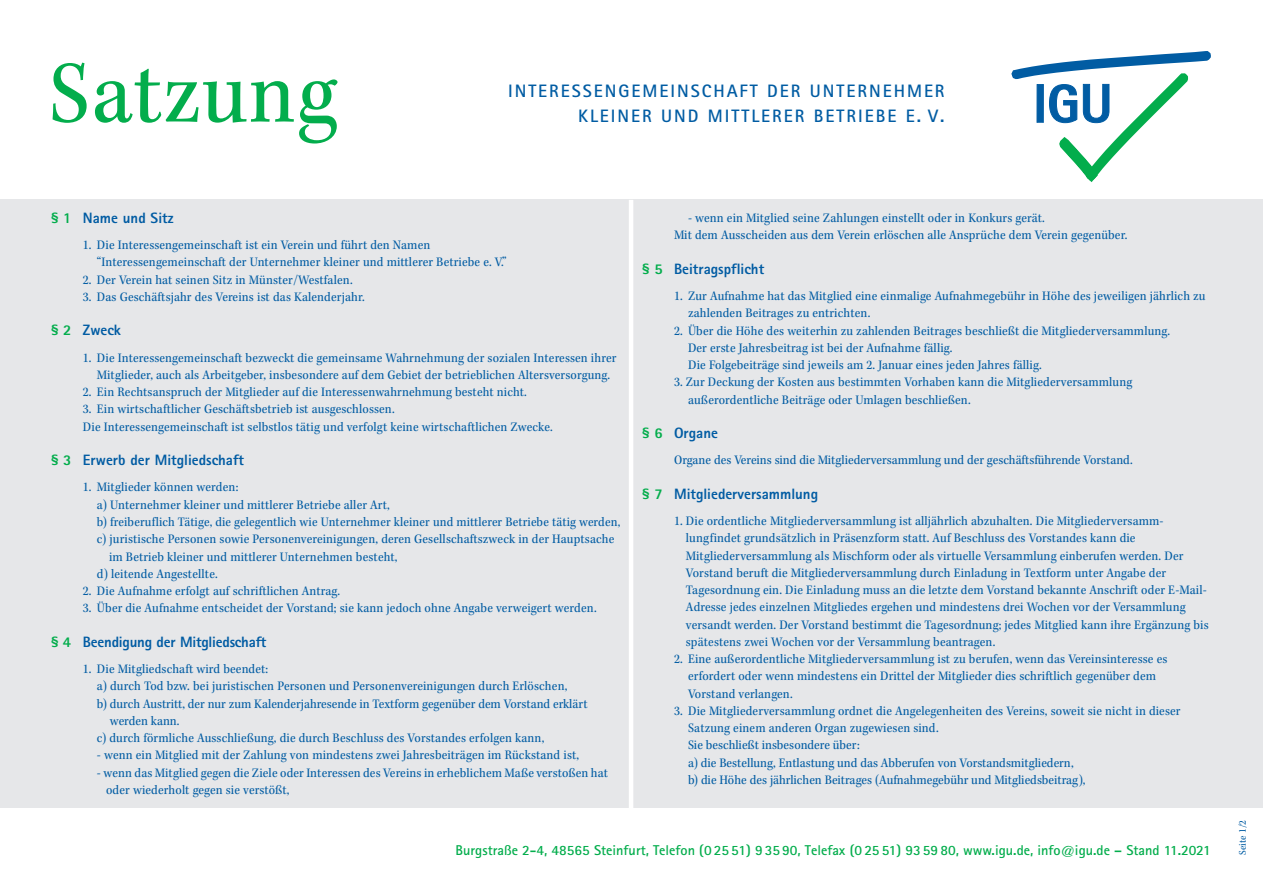
<style>
.page{position:relative;width:1263px;height:893px;background:#fff}
.page>*{position:absolute;margin:0;border:0;box-sizing:border-box;transform-origin:0 0}
.t1{font:91.5px "Kepler Std Scn";letter-spacing:.01em;color:#03ad4c}
.t2{font:700 18px/25.2px "Rotis Sans Serif Std";letter-spacing:.11em;color:#015ca3;text-align:right}
.t3{font:800 15px "Rotis Sans Serif Std";color:#015ca3}
.t4{font:700 14.25px "Rotis Sans Serif Std";color:#03ad4c}
.t5{font:13.5px/17.2px "Kepler Std Scn";letter-spacing:.01em;color:#015ca3}
.t6{font:10.5px "Kepler Std Scn";color:#015ca3}
.s1{color:#03ad4c}
</style>
<div class="page">
<svg style="left:1011px;top:51px;width:200px;height:131px"></svg>
<div style="left:0;top:200px;width:1263px;height:608px;background:#e6e7e9"></div>
<hr style="left:629px;top:200px;width:4px;height:616px;background:#fff">
<h1 class="t1" style="left:49px;top:42px;width:290px">Satzung</h1>
<h2 class="t2" style="left:508px;top:78px;width:438px">INTERESSENGEMEINSCHAFT DER UNTERNEHMER<br>KLEINER UND MITTLERER BETRIEBE E. V.</h2>
<p class="t3" style="left:51px;top:208px;width:124px"><span class="s1">§ 1</span> Name und Sitz</p>
<p class="t5" style="left:97px;top:237px;width:411px;text-indent:-14px">1. Die Interessengemeinschaft ist ein Verein und führt den Namen “Interessengemeinschaft der Unternehmer kleiner und mittlerer Betriebe e. V.”</p>
<p class="t5" style="left:83px;top:271px;width:271px">2. Der Verein hat seinen Sitz in Münster/Westfalen.</p>
<p class="t5" style="left:83px;top:289px;width:283px">3. Das Geschäftsjahr des Vereins ist das Kalenderjahr.</p>
<p class="t3" style="left:51px;top:321px;width:72px"><span class="s1">§ 2</span> Zweck</p>
<p class="t5" style="left:83px;top:349px;width:535px;text-align:center">1. Die Interessengemeinschaft bezweckt die gemeinsame Wahrnehmung der sozialen Interessen ihrer<br>Mitglieder, auch als Arbeitgeber, insbesondere auf dem Gebiet der betrieblichen Altersversorgung.</p>
<p class="t5" style="left:83px;top:384px;width:446px">2. Ein Rechtsanspruch der Mitglieder auf die Interessenwahrnehmung besteht nicht.</p>
<p class="t5" style="left:83px;top:401px;width:471px">3. Ein wirtschaftlicher Geschäftsbetrieb ist ausgeschlossen.<br>Die Interessengemeinschaft ist selbstlos tätig und verfolgt keine wirtschaftlichen Zwecke.</p>
<p class="t3" style="left:51px;top:451px;width:195px"><span class="s1">§ 3</span> Erwerb der Mitgliedschaft</p>
<p class="t5" style="left:83px;top:479px;width:157px">1. Mitglieder können werden:</p>
<p class="t5" style="left:97px;top:496px;width:294px">a) Unternehmer kleiner und mittlerer Betriebe aller Art,</p>
<p class="t5" style="left:97px;top:514px;width:525px">b) freiberuflich Tätige, die gelegentlich wie Unternehmer kleiner und mittlerer Betriebe tätig werden,</p>
<p class="t5" style="left:97px;top:531px;width:519px">c) juristische Personen sowie Personenvereinigungen, deren Gesellschaftszweck in der Hauptsache</p>
<p class="t5" style="left:109px;top:548px;width:290px">im Betrieb kleiner und mittlerer Unternehmen besteht,</p>
<p class="t5" style="left:97px;top:565px;width:122px">d) leitende Angestellte.</p>
<p class="t5" style="left:83px;top:583px;width:259px">2. Die Aufnahme erfolgt auf schriftlichen Antrag.</p>
<p class="t5" style="left:83px;top:600px;width:515px">3. Über die Aufnahme entscheidet der Vorstand; sie kann jedoch ohne Angabe verweigert werden.</p>
<p class="t3" style="left:51px;top:632px;width:217px"><span class="s1">§ 4</span> Beendigung der Mitgliedschaft</p>
<p class="t5" style="left:83px;top:661px;width:187px">1. Die Mitgliedschaft wird beendet:</p>
<p class="t5" style="left:97px;top:678px;width:472px">a) durch Tod bzw. bei juristischen Personen und Personenvereinigungen durch Erlöschen,</p>
<p class="t5" style="left:97px;top:695px;width:492px">b) durch Austritt, der nur zum Kalenderjahresende in Textform gegenüber dem Vorstand erklärt</p>
<p class="t5" style="left:110px;top:712px;width:71px">werden kann.</p>
<p class="t5" style="left:97px;top:730px;width:449px">c) durch förmliche Ausschließung, die durch Beschluss des Vorstandes erfolgen kann,</p>
<p class="t5" style="left:97px;top:747px;width:484px">- wenn ein Mitglied mit der Zahlung von mindestens zwei Jahresbeiträgen im Rückstand ist,</p>
<p class="t5" style="left:106px;top:764px;width:503px;text-indent:-9px">- wenn das Mitglied gegen die Ziele oder Interessen des Vereins in erheblichem Maße verstoßen hat oder wiederholt gegen sie verstößt,</p>
<p class="t5" style="left:674px;top:210px;width:455px;text-indent:14px">- wenn ein Mitglied seine Zahlungen einstellt oder in Konkurs gerät.<br>Mit dem Ausscheiden aus dem Verein erlöschen alle Ansprüche dem Verein gegenüber.</p>
<p class="t3" style="left:642px;top:259px;width:124px"><span class="s1">§ 5</span> Beitragspflicht</p>
<p class="t5" style="left:688px;top:288px;width:519px;text-indent:-14px">1. Zur Aufnahme hat das Mitglied eine einmalige Aufnahmegebühr in Höhe des jeweiligen jährlich zu zahlenden Beitrages zu entrichten.</p>
<p class="t5" style="left:688px;top:322px;width:484px;text-indent:-14px">2. Über die Höhe des weiterhin zu zahlenden Beitrages beschließt die Mitgliederversammlung.<br>Der erste Jahresbeitrag ist bei der Aufnahme fällig.<br>Die Folgebeiträge sind jeweils am 2. Januar eines jeden Jahres fällig.</p>
<p class="t5" style="left:688px;top:374px;width:446px;text-indent:-14px">3. Zur Deckung der Kosten aus bestimmten Vorhaben kann die Mitgliederversammlung außerordentliche Beiträge oder Umlagen beschließen.</p>
<p class="t3" style="left:642px;top:423px;width:77px"><span class="s1">§ 6</span> Organe</p>
<p class="t5" style="left:674px;top:452px;width:460px">Organe des Vereins sind die Mitgliederversammlung und der geschäftsführende Vorstand.</p>
<p class="t3" style="left:642px;top:484px;width:177px"><span class="s1">§ 7</span> Mitgliederversammlung</p>
<p class="t5" style="left:686px;top:513px;width:524px;text-indent:-12px">1. Die ordentliche Mitgliederversammlung ist alljährlich abzuhalten. Die Mitgliederversamm&shy;lungfindet grundsätzlich in Präsenzform statt. Auf Beschluss des Vorstandes kann die Mitgliederversammlung als Mischform oder als virtuelle Versammlung einberufen werden. Der Vorstand beruft die Mitgliederversammlung durch Einladung in Textform unter Angabe der Tagesordnung ein. Die Einladung muss an die letzte dem Vorstand bekannte Anschrift oder E-Mail-Adresse jedes einzelnen Mitgliedes ergehen und mindestens drei Wochen vor der Versammlung versandt werden. Der Vorstand bestimmt die Tagesordnung; jedes Mitglied kann ihre Ergänzung bis spätestens zwei Wochen vor der Versammlung beantragen.</p>
<p class="t5" style="left:688px;top:651px;width:481px;text-indent:-14px">2. Eine außerordentliche Mitgliederversammlung ist zu berufen, wenn das Vereinsinteresse es erfordert oder wenn mindestens ein Drittel der Mitglieder dies schriftlich gegenüber dem<br>Vorstand verlangen.</p>
<p class="t5" style="left:688px;top:702px;width:494px;text-indent:-14px">3. Die Mitgliederversammlung ordnet die Angelegenheiten des Vereins, soweit sie nicht in dieser Satzung einem anderen Organ zugewiesen sind.<br>Sie beschließt insbesondere über:<br>a) die Bestellung, Entlastung und das Abberufen von Vorstandsmitgliedern,<br>b) die Höhe des jährlichen Beitrages (Aufnahmegebühr und Mitgliedsbeitrag),</p>
<p class="t4" style="left:455px;top:841px;width:757px">Burgstraße 2-4, 48565 Steinfurt, Telefon (0 25 51) 9 35 90, Telefax (0 25 51) 93 59 80, www.igu.de, info@igu.de – Stand 11.2021</p>
<p class="t6" style="left:1237px;top:855px;width:36px;rotate:-90deg">Seite 1/2</p>
</div>
